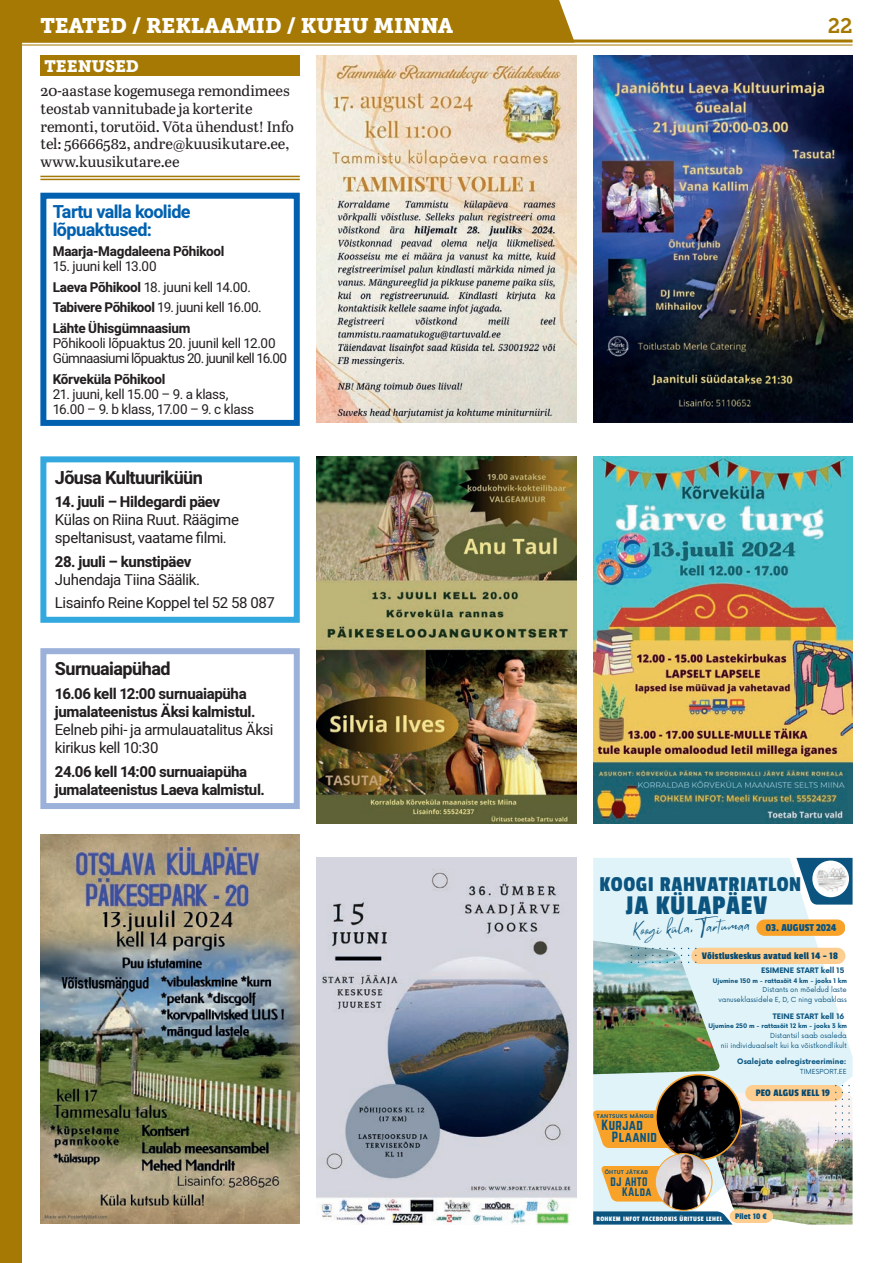
<style>
.page{position:relative;width:893px;height:1263px;background:#fff}
.page>*{position:absolute;margin:0;border:0;box-sizing:border-box;transform-origin:0 0}
.t1{font:28.35px "Passion One";letter-spacing:.025em;color:#0b547f}
.t2{font:22.2px "Passion One";letter-spacing:.025em;color:#0b547f}
.t3{font:21px "Museo Slab 900";letter-spacing:-.015em;color:#fff}
.t4{font:21px "Museo Slab 700";color:#a57903}
.t5{font:700 18px "Heebo";letter-spacing:-.03em;color:#231f20}
.t6{font:700 18px/18px "Heebo";letter-spacing:-.035em;color:#0161b0}
.t7{font:16.5px "Museo Slab 900";color:#fff}
.t8{font:700 15px/18px "Heebo";letter-spacing:-.025em;color:#231f20}
.t9{font:15px/18px "Heebo";letter-spacing:-.025em;color:#231f20}
.t10{font:15px/17.7px "Abril Text";letter-spacing:-.01em;color:#231f20}
.t11{font:14.1px "Mistrully";color:#0b547f}
.t12{font:13.5px/20.5px "Heebo";letter-spacing:-.025em;color:#231f20}
.t13{font:13.5px/15px "Heebo";letter-spacing:-.045em;color:#231f20}
.t14{font:700 13.5px "Heebo";letter-spacing:-.02em;color:#231f20}
.t15{font:12.9px/12.3px "Norwester";letter-spacing:.02em;color:#0b547f}
.t16{font:11.1px "Passion One";color:#0b547f}
.t17{font:10.8px/10.2px "Norwester";letter-spacing:.02em;color:#0b547f}
.t18{font:10.5px "Passion One";letter-spacing:.02em;color:#084970}
.t19{font:9px "Passion One";letter-spacing:.02em;color:#0b547f}
.t20{font:700 7.35px "Now";color:#0b547f}
.t21{font:7.05px "Passion One";letter-spacing:.055em;color:#fff}
.t22{font:6.75px/9.9px "Now";color:#0b547f;text-align:right}
.t23{font:700 6.15px "Now";color:#0b547f}
.t24{font:600 5.55px "Poppins";letter-spacing:.05em;color:#0b547f}
.t25{font:600 5.55px "Poppins";letter-spacing:.02em;color:#0b547f}
.s1{font-weight:700}
</style>
<div class="page">
<div style="left:0;top:0;width:21px;height:1263px;background:#a57903"></div>
<div style="left:21px;top:0;width:554px;height:40px;background:#a57903"></div>
<hr style="left:0;top:40px;width:853px;height:3px;background:#a57903">
<hr style="left:0;top:45px;width:853px;height:1px;background:#a57903">
<div style="left:40px;top:55px;width:260px;height:21px;background:#a57903"></div>
<hr style="left:40px;top:176px;width:260px;height:1px;background:#a57903">
<hr style="left:40px;top:179px;width:260px;height:1px;background:#a57903">
<div style="left:40px;top:193px;width:260px;height:233px;border:6px solid #0161b0"></div>
<div style="left:40px;top:648px;width:260px;height:161px;border:6px solid #9bb1d9"></div>
<div style="left:40px;top:456px;width:260px;height:167px;border:6px solid #32a8df"></div>
<img style="left:593px;top:55px;width:260px;height:367px">
<svg style="left:593px;top:858px;width:260px;height:366px;background:#e1f3f8"></svg>
<img style="left:773px;top:1101px;width:79px;height:123px">
<img style="left:593px;top:941px;width:127px;height:133px">
<svg style="left:796px;top:858px;width:57px;height:46px"></svg>
<div style="left:756px;top:919px;width:89px;height:17px;background:#f9a22a;border-radius:8px"></div>
<div style="left:745px;top:1085px;width:98px;height:16px;background:#fdce8f;border-radius:8px"></div>
<svg style="left:835px;top:1085px;width:18px;height:63px"></svg>
<div style="left:691px;top:948px;width:154px;height:16px;background:#fdce8f;border-radius:8px"></div>
<svg style="left:631px;top:948px;width:65px;height:18px"></svg>
<img style="left:593px;top:1074px;width:180px;height:150px">
<img style="left:812px;top:860px;width:37px;height:37px;border-radius:18px">
<img style="left:317px;top:858px;width:259px;height:367px">
<img style="left:317px;top:55px;width:259px;height:367px">
<img style="left:40px;top:835px;width:260px;height:389px">
<img style="left:317px;top:456px;width:259px;height:367px">
<img style="left:593px;top:456px;width:260px;height:367px">
<h3 class="t3" style="left:40px;top:13px;width:414px">TEATED / REKLAAMID / KUHU MINNA</h3>
<h3 class="t4" style="left:828px;top:14px;width:26px">22</h3>
<p class="t7" style="left:45px;top:57px;width:96px">TEENUSED</p>
<p class="t10" style="left:40px;top:82px;width:255px">20-aastase kogemusega remondimees teostab vannitubade ja korterite remonti, torutöid. Võta ühendust! Info tel: 56666582, andre@kuusikutare.ee, www.kuusikutare.ee</p>
<h3 class="t6" style="left:53px;top:203px;width:139px">Tartu valla koolide lõpuaktused:</h3>
<p class="t14" style="left:53px;top:242px;width:173px">Maarja-Magdaleena Põhikool</p>
<p class="t12" style="left:53px;top:256px;width:211px">15. juuni kell 13.00<br><span class="s1">Laeva Põhikool</span> 18. juuni kell 14.00.<br><span class="s1">Tabivere Põhikool</span> 19. juuni kell 16.00.<br><span class="s1">Lähte Ühisgümnaasium</span></p>
<p class="t13" style="left:53px;top:336px;width:236px">Põhikooli lõpuaktus 20. juunil kell 12.00<br>Gümnaasiumi lõpuaktus 20. juunil kell 16.00</p>
<p class="t14" style="left:53px;top:369px;width:114px">Kõrveküla Põhikool</p>
<p class="t12" style="left:53px;top:386px;width:203px;line-height:15px">21. juuni, kell 15.00 – 9. a klass,<br>16.00 – 9. b klass, 17.00 – 9. c klass</p>
<h3 class="t5" style="left:55px;top:465px;width:150px">Jõusa Kultuuriküün</h3>
<p class="t8" style="left:55px;top:493px;width:167px">14. juuli – Hildegardi päev</p>
<p class="t9" style="left:55px;top:511px;width:186px">Külas on Riina Ruut. Räägime speltanisust, vaatame filmi.</p>
<p class="t8" style="left:55px;top:553px;width:138px">28. juuli – kunstipäev</p>
<p class="t9" style="left:55px;top:568px;width:222px;line-height:23.5px">Juhendaja Tiina Säälik.<br>Lisainfo Reine Koppel tel 52 58 087</p>
<h3 class="t5" style="left:55px;top:657px;width:117px">Surnuaiapühad</h3>
<p class="t8" style="left:55px;top:685px;width:202px">16.06 kell 12:00 surnuaiapüha jumalateenistus Äksi kalmistul.</p>
<p class="t9" style="left:55px;top:721px;width:220px">Eelneb pihi- ja armulauatalitus Äksi kirikus kell 10:30</p>
<p class="t8" style="left:55px;top:763px;width:212px">24.06 kell 14:00 surnuaiapüha jumalateenistus Laeva kalmistul.</p>
<h2 class="t2" style="left:600px;top:872px;width:203px">KOOGI RAHVATRIATLON</h2>
<h1 class="t1" style="left:625px;top:891px;width:143px">JA KÜLAPÄEV</h1>
<p class="t11" style="left:632px;top:922px;width:119px;rotate:-3deg">Koogi küla, Tartumaa</p>
<p class="t16" style="left:766px;top:922px;width:72px">03. AUGUST 2024</p>
<p class="t18" style="left:702px;top:950px;width:138px">Võistluskeskus avatud kell 14 - 18</p>
<p class="t20" style="left:761px;top:965px;width:85px">ESIMENE START kell 15</p>
<p class="t23" style="left:713px;top:976px;width:136px">Ujumine 150 m - rattasõit 4 km - jooks 1 km</p>
<p class="t22" style="left:718px;top:984px;width:130px">Distants on mõeldud laste vanuseklassidele E, D, C ning vabaklass</p>
<p class="t20" style="left:773px;top:1010px;width:73px">TEINE START kell 16</p>
<p class="t23" style="left:708px;top:1021px;width:140px">Ujumine 250 m - rattasõit 12 km - jooks 3 km</p>
<p class="t22" style="left:721px;top:1030px;width:127px">Distantsil saab osaleda<br>nii individuaalselt kui ka võistkondlikult</p>
<p class="t20" style="left:737px;top:1056px;width:111px">Osalejate eelregistreerimine:</p>
<p class="t22" style="left:800px;top:1066px;width:48px">TIMESPORT.EE</p>
<p class="t24" style="left:596px;top:1112px;width:59px">TANTSUKS MÄNGIB</p>
<p class="t15" style="left:612px;top:1119px;width:46px;text-indent:-10px">Kurjad<br>Plaanid</p>
<p class="t17" style="left:622px;top:1177px;width:31px;text-indent:-12px">DJ AHTO<br>KAlda</p>
<p class="t25" style="left:605px;top:1168px;width:45px">ÕHTUT JÄTKAB</p>
<p class="t21" style="left:596px;top:1215px;width:127px">ROHKEM INFOT FACEBOOKIS ÜRITUSE LEHEL</p>
<p class="t18" style="left:756px;top:1087px;width:76px">PEO ALGUS KELL 19</p>
<p class="t19" style="left:735px;top:1211px;width:33px">Pilet 10 €</p>
</div>
